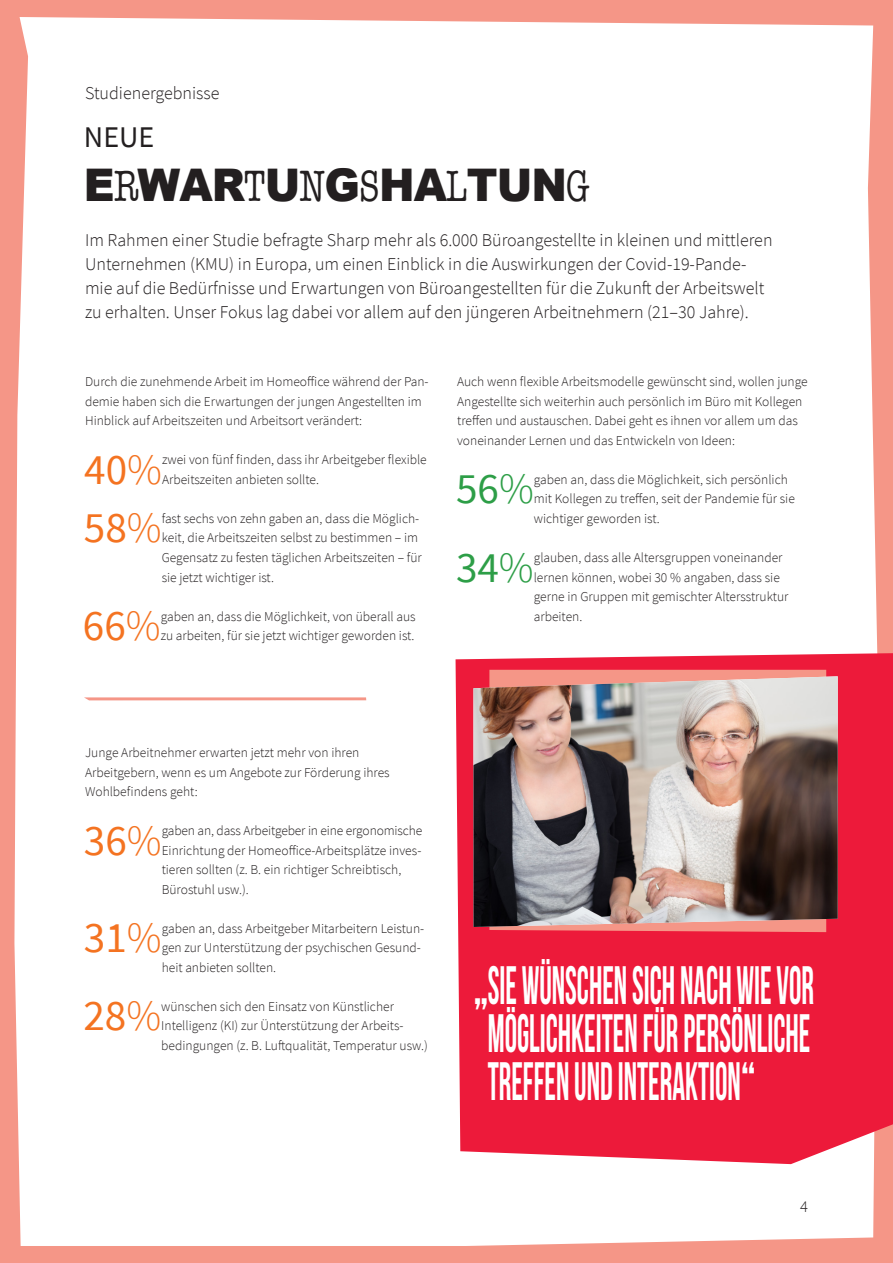
<style>
.page{position:relative;width:893px;height:1263px;background:#f59687}
.page>*{position:absolute;margin:0;border:0;box-sizing:border-box;transform-origin:0 0}
.Pull_quote{font:700 54px/48px "Bebas Neue";color:#fff;text-align:justify;scale:.84 1}
.t1{font:900 45px "Arial";letter-spacing:-.02em;color:#231f20;scale:.95 1}
.Stats_NEU{font:43.2px "Source Sans Pro";color:#f47321}
.Stats_NEU-2{font:43.2px "Source Sans Pro";color:#2d9e47}
.t2{font:30px "Source Sans Pro";color:#231f20}
.lead_in_NEU{font:300 18px/24px "Source Sans Pro";color:#231f20}
.t3{font:300 16.5px "Source Sans Pro";color:#231f20}
.Stats_NEU-3{font:300 13.5px/19.5px "Source Sans Pro";color:#231f20}
.Body_Copy_NEU{font:300 13.5px/19.5px "Source Sans Pro";color:#231f20}
.s1{font-family:"American Typewriter";font-weight:400}
.s2{font-weight:300}
</style>
<div class="page">
<div style="left:14px;top:17px;width:864px;height:1229px;background:#fff"></div>
<div style="left:456px;top:653px;width:437px;height:511px;background:#ed1a3a"></div>
<svg style="left:489px;top:670px;width:337px;height:262px"></svg>
<img style="left:473px;top:676px;width:365px;height:251px">
<svg style="left:84px;top:697px;width:282px;height:3px"></svg>
<p class="lead_in_NEU" style="left:85px;top:81px;width:136px">Studienergebnisse</p>
<p class="t2" style="left:84px;top:118px;width:72px">NEUE</p>
<p class="t1" style="left:84px;top:153px;width:534px">E<span class="s1">R</span>WAR<span class="s1">T</span>U<span class="s1">N</span>G<span class="s1">S</span>HA<span class="s1">L</span>TUN<span class="s1">G</span></p>
<p class="lead_in_NEU" style="left:85px;top:228px;width:689px">Im Rahmen einer Studie befragte Sharp mehr als 6.000 Büroangestellte in kleinen und mittleren Unternehmen (KMU) in Europa, um einen Einblick in die Auswirkungen der Covid-19-Pande&shy;mie auf die Bedürfnisse und Erwartungen von Büroangestellten für die Zukunft der Arbeitswelt zu erhalten. Unser Fokus lag dabei vor allem auf den jüngeren Arbeitnehmern (21–30 Jahre).</p>
<p class="Body_Copy_NEU" style="left:85px;top:372px;width:345px">Durch die zunehmende Arbeit im Homeoffice während der Pan&shy;demie haben sich die Erwartungen der jungen Angestellten im<br>Hinblick auf Arbeitszeiten und Arbeitsort verändert:</p>
<p class="Stats_NEU" style="left:84px;top:442px;width:79px">40<span class="s2">%</span></p>
<p class="Stats_NEU-3" style="left:162px;top:450px;width:266px">zwei von fünf finden, dass ihr Arbeitgeber flexible<br>Arbeitszeiten anbieten sollte.</p>
<p class="Stats_NEU" style="left:84px;top:501px;width:79px">58<span class="s2">%</span></p>
<p class="Stats_NEU-3" style="left:162px;top:509px;width:262px">fast sechs von zehn gaben an, dass die Möglich&shy;keit, die Arbeitszeiten selbst zu bestimmen – im Gegensatz zu festen täglichen Arbeitszeiten – für sie jetzt wichtiger ist.</p>
<p class="Stats_NEU" style="left:83px;top:598px;width:79px">66<span class="s2">%</span></p>
<p class="Stats_NEU-3" style="left:161px;top:606px;width:256px">gaben an, dass die Möglichkeit, von überall aus zu arbeiten, für sie jetzt wichtiger geworden ist.</p>
<p class="Body_Copy_NEU" style="left:457px;top:372px;width:352px">Auch wenn flexible Arbeitsmodelle gewünscht sind, wollen junge Angestellte sich weiterhin auch persönlich im Büro mit Kollegen treffen und austauschen. Dabei geht es ihnen vor allem um das voneinander Lernen und das Entwickeln von Ideen:</p>
<p class="Stats_NEU-2" style="left:456px;top:462px;width:79px">56<span class="s2">%</span></p>
<p class="Stats_NEU-3" style="left:534px;top:470px;width:263px">gaben an, dass die Möglichkeit, sich persönlich mit Kollegen zu treffen, seit der Pandemie für sie wichtiger geworden ist.</p>
<p class="Stats_NEU-2" style="left:456px;top:540px;width:79px">34<span class="s2">%</span></p>
<p class="Stats_NEU-3" style="left:534px;top:548px;width:256px">glauben, dass alle Altersgruppen voneinander lernen können, wobei 30 % angaben, dass sie gerne in Gruppen mit gemischter Altersstruktur arbeiten.</p>
<p class="Body_Copy_NEU" style="left:85px;top:743px;width:306px">Junge Arbeitnehmer erwarten jetzt mehr von ihren<br>Arbeitgebern, wenn es um Angebote zur Förderung ihres<br>Wohlbefindens geht:</p>
<p class="Stats_NEU" style="left:84px;top:813px;width:79px">36<span class="s2">%</span></p>
<p class="Stats_NEU-3" style="left:162px;top:821px;width:262px">gaben an, dass Arbeitgeber in eine ergonomische Einrichtung der Homeoffice-Arbeitsplätze inves&shy;tieren sollten (z. B. ein richtiger Schreibtisch, Bürostuhl usw.).</p>
<p class="Stats_NEU" style="left:84px;top:910px;width:79px">31<span class="s2">%</span></p>
<p class="Stats_NEU-3" style="left:162px;top:918px;width:264px">gaben an, dass Arbeitgeber Mitarbeitern Leistun&shy;gen zur Unterstützung der psychischen Gesund&shy;heit anbieten sollten.</p>
<p class="Stats_NEU" style="left:83px;top:988px;width:79px">28<span class="s2">%</span></p>
<p class="Stats_NEU-3" style="left:161px;top:996px;width:268px">wünschen sich den Einsatz von Künstlicher<br>Intelligenz (KI) zur Ünterstützung der Arbeits&shy;bedingungen (z. B. Luftqualität, Temperatur usw.)</p>
<p class="Pull_quote" style="left:474px;top:960px;width:407px">„SIE WÜNSCHEN SICH NACH WIE VOR MÖGLICHKEITEN FÜR PERSÖNLICHE TREFFEN UND INTERAKTION“</p>
<p class="t3" style="left:800px;top:1196px;width:9px">4</p>
</div>
